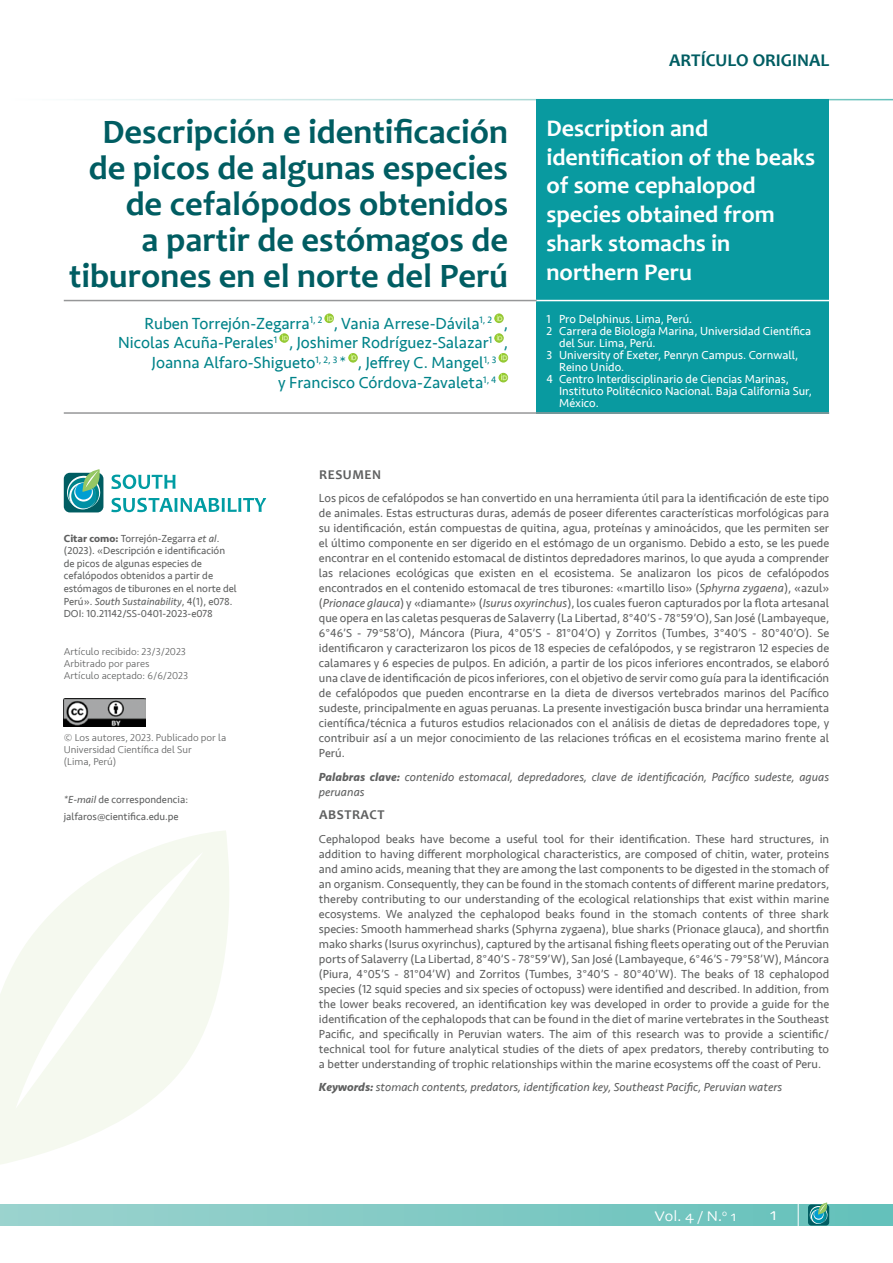
<style>
.page{position:relative;width:893px;height:1263px;background:#fff}
.page>*{position:absolute;margin:0;border:0;box-sizing:border-box;transform-origin:0 0}
.t1{font:700 34.5px/36px "Candara";color:#005d62;text-align:right}
.t2{font:700 24px/28.8px "Candara";color:#fff}
.t3{font:700 18px "Candara";color:#005d62}
.t4{font:18px "Skia";color:#fff}
.t5{font:16.5px "Seravek";color:#008389}
.t6{font:15px "Skia";color:#fff}
.t7{font:700 13.5px "Candara";letter-spacing:.04em;color:#5f6060}
.t8{font:12px/15px "Seravek";color:#5f6060;text-align:justify}
.t9{font:12px "Seravek";color:#fff}
.t10{font:italic 12px/15px "Seravek";color:#5f6060}
.t11{font:10.5px/12.6px "Seravek";color:#5f6060}
.t12{font:300 10.5px/12px "Seravek";color:#5f6060}
.t13{font:8.7px "Skia";color:#fff}
.s1{font-weight:700}
.s2{font-style:italic}
.s3{font-size:15px}
</style>
<div class="page">
<div style="left:0;top:1204px;width:893px;height:21px;background:linear-gradient(to right,#9cd3ce,#64c1ba)"></div>
<div style="left:537px;top:99px;width:292px;height:315px;background:#099aa0"></div>
<hr style="left:64px;top:412px;width:765px;height:2px;background:#969798">
<svg style="left:111px;top:474px;width:65px;height:15px"></svg>
<div style="left:64px;top:473px;width:39px;height:39px;background:#005d62;border-radius:6px"></div>
<svg style="left:67px;top:469px;width:34px;height:40px"></svg>
<svg style="left:111px;top:498px;width:155px;height:14px"></svg>
<svg style="left:0;top:831px;width:229px;height:333px"></svg>
<svg style="left:16px;top:852px;width:187px;height:257px;fill:#f5f9ef"></svg>
<img style="left:64px;top:698px;width:81px;height:29px">
<hr style="left:536px;top:300px;width:293px;height:1px;background:#fff">
<hr style="left:64px;top:300px;width:473px;height:1px;background:#969798">
<svg style="left:808px;top:1204px;width:21px;height:21px"></svg>
<svg style="left:810px;top:1202px;width:18px;height:22px"></svg>
<svg style="left:798px;top:1204px;width:1px;height:22px"></svg>
<svg style="left:324px;top:313px;width:10px;height:10px"></svg>
<svg style="left:494px;top:313px;width:10px;height:10px"></svg>
<svg style="left:279px;top:333px;width:10px;height:10px"></svg>
<svg style="left:494px;top:333px;width:10px;height:10px"></svg>
<svg style="left:348px;top:353px;width:10px;height:10px"></svg>
<svg style="left:498px;top:353px;width:10px;height:10px"></svg>
<svg style="left:498px;top:373px;width:10px;height:9px"></svg>
<h3 class="t3" style="left:669px;top:49px;width:162px">ARTÍCULO ORIGINAL</h3>
<h1 class="t1" style="left:69px;top:114px;width:441px">Descripción e identificación de picos de algunas especies de cefalópodos obtenidos<br>a partir de estómagos de tiburones en el norte del Perú</h1>
<h2 class="t2" style="left:546px;top:114px;width:270px">Description and identification of the beaks of some cephalopod species obtained from shark stomachs in northern Peru</h2>
<h3 class="t5" style="left:144px;top:310px;width:365px">Ruben Torrejón-Zegarra<sup>1,</sup> <sup>2</sup> , Vania Arrese-Dávila<sup>1,</sup> <sup>2</sup> ,</h3>
<h3 class="t5" style="left:118px;top:330px;width:391px">Nicolas Acuña-Perales<sup>1</sup> , Joshimer Rodríguez-Salazar<sup>1</sup> ,</h3>
<h3 class="t5" style="left:152px;top:350px;width:346px">Joanna Alfaro-Shigueto<sup>1,</sup> <sup>2,</sup> <sup>3</sup> * , Jeffrey C. Mangel<sup>1,</sup> <sup>3</sup></h3>
<h3 class="t5" style="left:278px;top:370px;width:220px">y Francisco Córdova-Zavaleta<sup>1,</sup> <sup>4</sup></h3>
<p class="t9" style="left:546px;top:310px;width:147px">1 Pro Delphinus. Lima, Perú.</p>
<p class="t9" style="left:546px;top:322px;width:266px">2 Carrera de Biología Marina, Universidad Científica</p>
<p class="t9" style="left:559px;top:334px;width:98px">del Sur. Lima, Perú.</p>
<p class="t9" style="left:546px;top:346px;width:253px">3 University of Exeter, Penryn Campus. Cornwall,</p>
<p class="t9" style="left:559px;top:358px;width:67px">Reino Unido.</p>
<p class="t9" style="left:546px;top:370px;width:244px">4 Centro Interdisciplinario de Ciencias Marinas,</p>
<p class="t9" style="left:559px;top:382px;width:254px">Instituto Politécnico Nacional. Baja California Sur,</p>
<p class="t9" style="left:559px;top:394px;width:41px">México.</p>
<p class="t11" style="left:64px;top:532px;width:175px"><span class="s1">Citar como:</span> Torrejón-Zegarra <span class="s2">et al</span>. (2023). «Descripción e identificación de picos de algunas especies de cefalópodos obtenidos a partir de estómagos de tiburones en el norte del Perú». <span class="s2">South Sustainability</span>, 4(1), e078.<br>DOI: 10.21142/SS-0401-2023-e078</p>
<p class="t12" style="left:64px;top:645px;width:126px">Artículo recibido: 23/3/2023<br>Arbitrado por pares<br>Artículo aceptado: 6/6/2023</p>
<p class="t12" style="left:64px;top:732px;width:164px">© Los autores, 2023. Publicado por la<br>Universidad Científica del Sur<br>(Lima, Perú)</p>
<p class="t11" style="left:64px;top:792px;width:126px;line-height:16.2px"><span class="s2">*E-mail</span> de correspondencia: jalfaros@cientifica.edu.pe</p>
<p class="t7" style="left:319px;top:466px;width:64px">RESUMEN</p>
<p class="t8" style="left:319px;top:490px;width:512px">Los picos de cefalópodos se han convertido en una herramienta útil para la identificación de este tipo de animales. Estas estructuras duras, además de poseer diferentes características morfológicas para su identificación, están compuestas de quitina, agua, proteínas y aminoácidos, que les permiten ser el último componente en ser digerido en el estómago de un organismo. Debido a esto, se les puede encontrar en el contenido estomacal de distintos depredadores marinos, lo que ayuda a comprender las relaciones ecológicas que existen en el ecosistema. Se analizaron los picos de cefalópodos encontrados en el contenido estomacal de tres tiburones: «martillo liso» (<span class="s2">Sphyrna zygaena</span>), «azul» (<span class="s2">Prionace glauca</span>) y «diamante» (<span class="s2">Isurus oxyrinchus</span>), los cuales fueron capturados por la flota artesanal que opera en las caletas pesqueras de Salaverry (La Libertad, 8°40’S - 78°59’O), San José (Lambayeque, 6°46’S - 79°58’O), Máncora (Piura, 4°05’S - 81°04’O) y Zorritos (Tumbes, 3°40’S - 80°40’O). Se identificaron y caracterizaron los picos de 18 especies de cefalópodos, y se registraron 12 especies de calamares y 6 especies de pulpos. En adición, a partir de los picos inferiores encontrados, se elaboró una clave de identificación de picos inferiores, con el objetivo de servir como guía para la identificación de cefalópodos que pueden encontrarse en la dieta de diversos vertebrados marinos del Pacífico sudeste, principalmente en aguas peruanas. La presente investigación busca brindar una herramienta científica/técnica a futuros estudios relacionados con el análisis de dietas de depredadores tope, y contribuir así a un mejor conocimiento de las relaciones tróficas en el ecosistema marino frente al Perú.</p>
<p class="t10" style="left:319px;top:769px;width:512px"><span class="s1">Palabras clave:</span> contenido estomacal, depredadores, clave de identificación, Pacífico sudeste, aguas peruanas</p>
<p class="t7" style="left:319px;top:806px;width:67px">ABSTRACT</p>
<p class="t8" style="left:319px;top:831px;width:512px">Cephalopod beaks have become a useful tool for their identification. These hard structures, in addition to having different morphological characteristics, are composed of chitin, water, proteins and amino acids, meaning that they are among the last components to be digested in the stomach of an organism. Consequently, they can be found in the stomach contents of different marine predators, thereby contributing to our understanding of the ecological relationships that exist within marine ecosystems. We analyzed the cephalopod beaks found in the stomach contents of three shark species: Smooth hammerhead sharks (Sphyrna zygaena), blue sharks (Prionace glauca), and shortfin mako sharks (Isurus oxyrinchus), captured by the artisanal fishing fleets operating out of the Peruvian ports of Salaverry (La Libertad, 8°40’S - 78°59’W), San José (Lambayeque, 6°46’S - 79°58’W), Máncora (Piura, 4°05’S - 81°04’W) and Zorritos (Tumbes, 3°40’S - 80°40’W). The beaks of 18 cephalopod species (12 squid species and six species of octopuss) were identified and described. In addition, from the lower beaks recovered, an identification key was developed in order to provide a guide for the identification of the cephalopods that can be found in the diet of marine vertebrates in the Southeast Pacific, and specifically in Peruvian waters. The aim of this research was to provide a scientific/ technical tool for future analytical studies of the diets of apex predators, thereby contributing to a better understanding of trophic relationships within the marine ecosystems off the coast of Peru.</p>
<p class="t10" style="left:319px;top:1079px;width:465px"><span class="s1">Keywords:</span> stomach contents, predators, identification key, Southeast Pacific, Peruvian waters</p>
<p class="t6" style="left:655px;top:1207px;width:69px">Vol. 4 / N.</p>
<h3 class="t4" style="left:770px;top:1203px;width:8px">1</h3>
<p class="t13" style="left:722px;top:1208px;width:16px">o <span class="s3">1</span></p>
</div>
